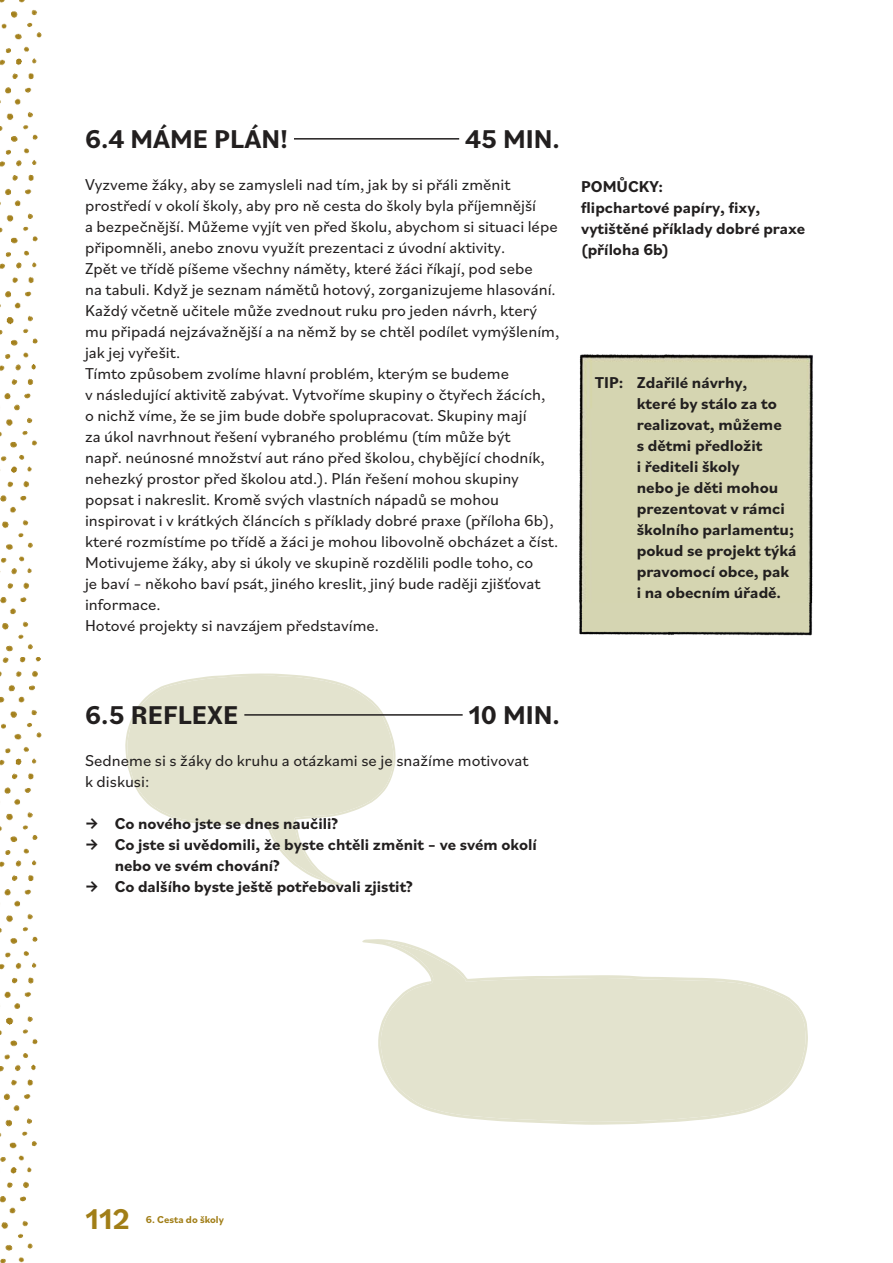
<style>
.page{position:relative;width:893px;height:1263px;background:#fff}
.page>*{position:absolute;margin:0;border:0;box-sizing:border-box;transform-origin:0 0}
.t1{font:700 30px "Bilo";color:#a17e17}
.t2{font:700 27px "Bilo";color:#221f1f}
.t3{font:16.5px/21px "Bilo";color:#221f1f}
.t4{font:700 16.5px/21px "Bilo";color:#221f1f}
.t5{font:700 10.5px "Bilo";color:#a17e17}
</style>
<div class="page">
<img style="left:0;top:0;width:42px;height:1263px">
<svg style="left:125px;top:673px;width:271px;height:213px"></svg>
<svg style="left:127px;top:676px;width:267px;height:206px;fill:#e3e3ce"></svg>
<svg style="left:362px;top:939px;width:446px;height:186px"></svg>
<svg style="left:380px;top:942px;width:426px;height:180px;fill:#e3e3ce"></svg>
<hr style="left:294px;top:138px;width:165px;height:2px;background:#221f1f">
<hr style="left:244px;top:714px;width:219px;height:2px;background:#221f1f">
<img style="left:579px;top:602px;width:89px;height:33px">
<img style="left:668px;top:602px;width:145px;height:34px">
<img style="left:579px;top:354px;width:86px;height:248px">
<div style="left:665px;top:354px;width:148px;height:248px;background:#d5d5b1"></div>
<h2 class="t2" style="left:85px;top:123px;width:205px">6.4 MÁME PLÁN!</h2>
<h2 class="t2" style="left:465px;top:123px;width:96px">45 MIN.</h2>
<p class="t3" style="left:85px;top:174px;width:476px">Vyzveme žáky, aby se zamysleli nad tím, jak by si přáli změnit prostředí v okolí školy, aby pro ně cesta do školy byla příjemnější<br>a bezpečnější. Můžeme vyjít ven před školu, abychom si situaci lépe připomněli, anebo znovu využít prezentaci z úvodní aktivity.<br>Zpět ve třídě píšeme všechny náměty, které žáci říkají, pod sebe<br>na tabuli. Když je seznam námětů hotový, zorganizujeme hlasování.<br>Každý včetně učitele může zvednout ruku pro jeden návrh, který mu připadá nejzávažnější a na němž by se chtěl podílet vymýšlením, jak jej vyřešit.<br>Tímto způsobem zvolíme hlavní problém, kterým se budeme<br>v následující aktivitě zabývat. Vytvoříme skupiny o čtyřech žácích,<br>o nichž víme, že se jim bude dobře spolupracovat. Skupiny mají<br>za úkol navrhnout řešení vybraného problému (tím může být<br>např. neúnosné množství aut ráno před školou, chybějící chodník, nehezký prostor před školou atd.). Plán řešení mohou skupiny popsat i nakreslit. Kromě svých vlastních nápadů se mohou inspirovat i v krátkých článcích s příklady dobré praxe (příloha 6b), které rozmístíme po třídě a žáci je mohou libovolně obcházet a číst.<br>Motivujeme žáky, aby si úkoly ve skupině rozdělili podle toho, co<br>je baví – někoho baví psát, jiného kreslit, jiný bude raději zjišťovat informace.<br>Hotové projekty si navzájem představíme.</p>
<p class="t4" style="left:581px;top:176px;width:226px">POMŮCKY:<br>flipchartové papíry, fixy, vytištěné příklady dobré praxe (příloha 6b)</p>
<p class="t4" style="left:637px;top:372px;width:161px;text-indent:-42px">TIP: Zdařilé návrhy,<br>které by stálo za to realizovat, můžeme<br>s dětmi předložit<br>i řediteli školy<br>nebo je děti mohou prezentovat v rámci školního parlamentu; pokud se projekt týká pravomocí obce, pak i na obecním úřadě.</p>
<h2 class="t2" style="left:85px;top:699px;width:155px">6.5 REFLEXE</h2>
<h2 class="t2" style="left:469px;top:699px;width:93px">10 MIN.</h2>
<p class="t3" style="left:85px;top:750px;width:445px">Sedneme si s žáky do kruhu a otázkami se je snažíme motivovat k diskusi:</p>
<p class="t4" style="left:85px;top:813px;width:255px">→ Co nového jste se dnes naučili?</p>
<p class="t4" style="left:115px;top:834px;width:424px;text-indent:-30px">→ Co jste si uvědomili, že byste chtěli změnit – ve svém okolí nebo ve svém chování?</p>
<p class="t4" style="left:85px;top:876px;width:329px">→ Co dalšího byste ještě potřebovali zjistit?</p>
<h1 class="t1" style="left:85px;top:1201px;width:46px">112</h1>
<p class="t5" style="left:146px;top:1213px;width:79px">6. Cesta do školy</p>
</div>
